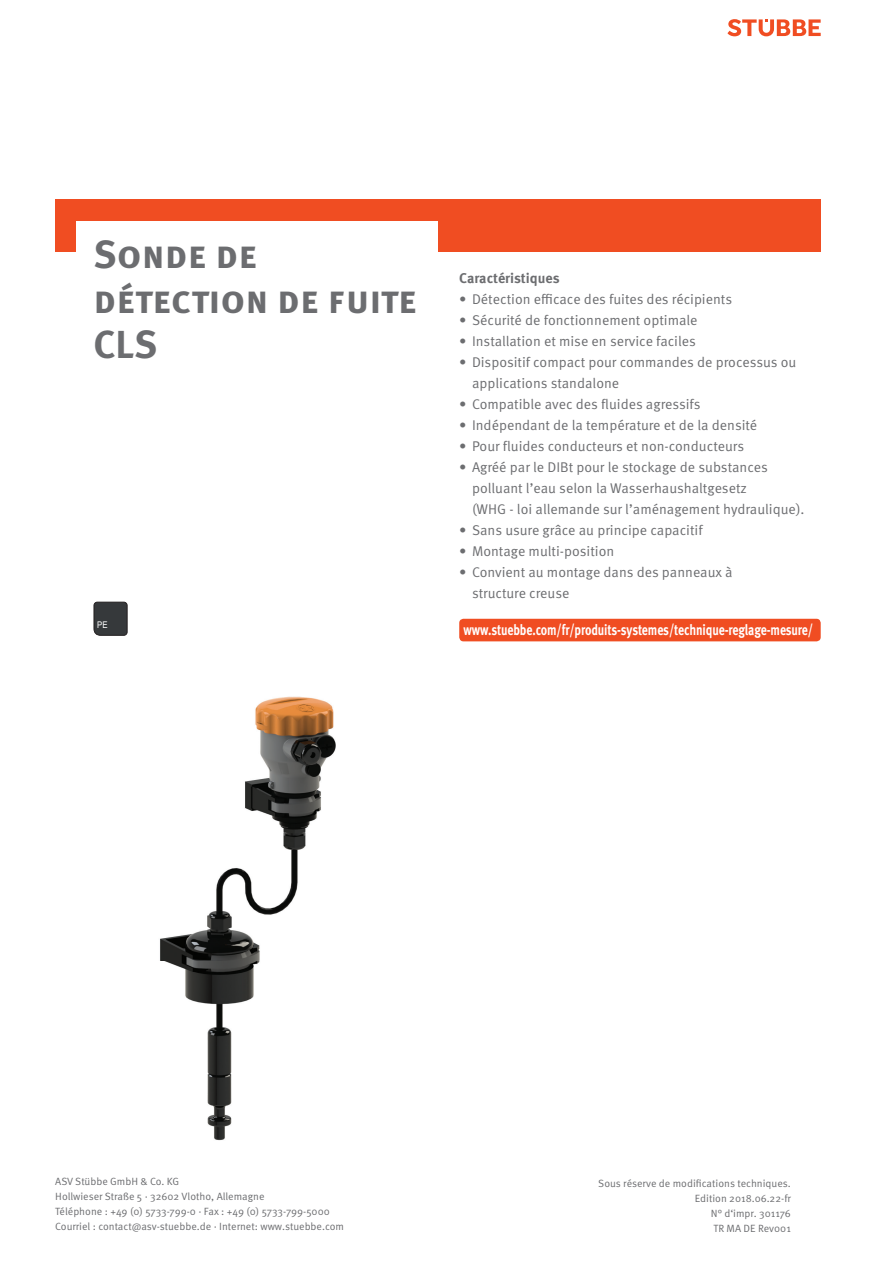
<style>
.page{position:relative;width:893px;height:1263px;background:#fff}
.page>*{position:absolute;margin:0;border:0;box-sizing:border-box;transform-origin:0 0}
.t1{font:700 39px/45px "Meta Pro";color:#6c6d70}
.t2{font:700 15px "Meta Pro";letter-spacing:-.01em;color:#fff;scale:.79 1}
.t3{font:14.1px/21px "Meta Pro Norm";color:#6c6d70}
.t4{font:700 14.1px "Meta Pro";color:#6c6d70}
.t5{font:10.5px/15px "Meta Pro Norm";color:#6c6d70}
.t6{font:9.15px "Arial";color:#fff;scale:.85 1}
</style>
<div class="page">
<div style="left:55px;top:200px;width:766px;height:52px;background:#f04d22"></div>
<svg style="left:728px;top:19px;width:93px;height:17px"></svg>
<div style="left:77px;top:221px;width:361px;height:304px;background:#fff"></div>
<img style="left:160px;top:696px;width:176px;height:445px">
<svg style="left:94px;top:602px;width:34px;height:34px"></svg>
<div style="left:459px;top:619px;width:362px;height:22px;background:#f04d22;border-radius:4px"></div>
<h1 class="t1" style="left:94px;top:229px;width:325px">SONDE DE<br>DÉTECTION DE FUITE<br>CLS</h1>
<p class="t4" style="left:459px;top:267px;width:102px">Caractéristiques</p>
<p class="t3" style="left:459px;top:287px;width:274px">• Détection efficace des fuites des récipients</p>
<p class="t3" style="left:459px;top:308px;width:240px">• Sécurité de fonctionnement optimale</p>
<p class="t3" style="left:459px;top:329px;width:238px">• Installation et mise en service faciles</p>
<p class="t3" style="left:472px;top:350px;width:326px;text-indent:-13px">• Dispositif compact pour commandes de processus ou applications standalone</p>
<p class="t3" style="left:459px;top:392px;width:243px">• Compatible avec des fluides agressifs</p>
<p class="t3" style="left:459px;top:413px;width:300px">• Indépendant de la température et de la densité</p>
<p class="t3" style="left:459px;top:434px;width:286px">• Pour fluides conducteurs et non-conducteurs</p>
<p class="t3" style="left:472px;top:455px;width:334px;text-indent:-13px">• Agréé par le DIBt pour le stockage de substances polluant l’eau selon la Wasserhaushaltgesetz<br>(WHG - loi allemande sur l’aménagement hydraulique).</p>
<p class="t3" style="left:459px;top:518px;width:245px">• Sans usure grâce au principe capacitif</p>
<p class="t3" style="left:459px;top:539px;width:157px">• Montage multi-position</p>
<p class="t3" style="left:472px;top:560px;width:262px;text-indent:-13px">• Convient au montage dans des panneaux à structure creuse</p>
<p class="t6" style="left:97px;top:619px;width:14px">PE</p>
<p class="t2" style="left:463px;top:618px;width:444px">www.stuebbe.com/fr/produits-systemes/technique-reglage-mesure/</p>
<p class="t5" style="left:55px;top:1173px;width:290px">ASV Stübbe GmbH &amp; Co. KG<br>Hollwieser Straße 5 · 32602 Vlotho, Allemagne<br>Téléphone : +49 (0) 5733-799-0 · Fax : +49 (0) 5733-799-5000<br>Courriel : contact@asv-stuebbe.de · Internet: www.stuebbe.com</p>
<p class="t5" style="left:598px;top:1175px;width:194px;text-align:right">Sous réserve de modifications techniques.<br>Edition 2018.06.22-fr<br>N° d‘impr. 301176<br>TR MA DE Rev001</p>
</div>
